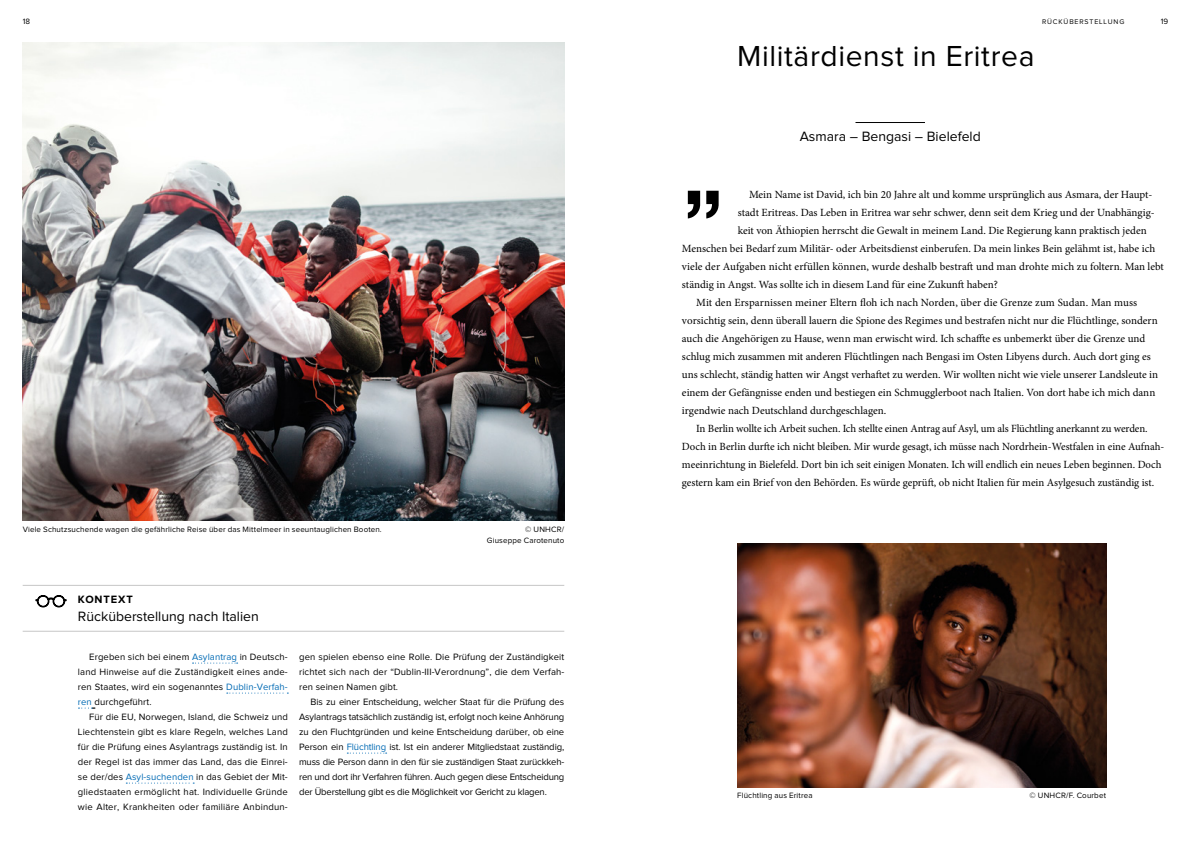
<style>
.page{position:relative;width:1191px;height:842px;background:#fff}
.page>*{position:absolute;margin:0;border:0;box-sizing:border-box;transform-origin:0 0}
.t1{font:30px "Proxima Nova";letter-spacing:.02em;color:#000}
.t2{font:14px "Proxima Nova";color:#000}
.t3{font:11px "Minion Pro";color:#000}
.t4{font:700 11px "Proxima Nova";letter-spacing:.08em;color:#000}
.t5{font:9.5px/15px "Proxima Nova";letter-spacing:.01em;color:#000;text-align:justify}
.t6{font:8px/11px "Proxima Nova";letter-spacing:.015em;color:#000;text-align:right}
.t7{font:7px "Proxima Nova";letter-spacing:.125em;color:#000}
.s1{color:#006ab4}
</style>
<div class="page">
<img style="left:23px;top:42px;width:541px;height:478px">
<svg style="left:193px;top:663px;width:45px;height:1px"></svg>
<svg style="left:227px;top:693px;width:61px;height:1px"></svg>
<svg style="left:126px;top:783px;width:68px;height:1px"></svg>
<svg style="left:347px;top:753px;width:40px;height:1px"></svg>
<img style="left:737px;top:543px;width:369px;height:245px">
<hr style="left:855px;top:122px;width:70px;height:1px;background:#000">
<svg style="left:688px;top:191px;width:30px;height:27px"></svg>
<hr style="left:23px;top:585px;width:541px;height:1px;background:#c6c6c6">
<hr style="left:23px;top:631px;width:541px;height:1px;background:#c6c6c6">
<svg style="left:35px;top:595px;width:32px;height:13px"></svg>
<p class="t7" style="left:1042px;top:18px;width:84px">RÜCKÜBERSTELLUNG</p>
<p class="t6" style="left:23px;top:16px;width:9px">18</p>
<p class="t6" style="left:1160px;top:16px;width:9px">19</p>
<h1 class="t1" style="left:737px;top:42px;width:299px">Militärdienst in Eritrea</h1>
<p class="t2" style="left:799px;top:130px;width:182px">Asmara – Bengasi – Bielefeld</p>
<p class="t6" style="left:23px;top:524px;width:361px">Viele Schutzsuchende wagen die gefährliche Reise über das Mittelmeer in seeuntauglichen Booten.</p>
<p class="t6" style="left:487px;top:524px;width:79px">© UNHCR/<br>Giuseppe Carotenuto</p>
<p class="t4" style="left:78px;top:594px;width:56px">KONTEXT</p>
<p class="t2" style="left:78px;top:610px;width:182px">Rücküberstellung nach Italien</p>
<p class="t5" style="left:78px;top:650px;width:211px;text-indent:11px">Ergeben sich bei einem <span class="s1">Asylantrag</span> in Deutsch&shy;land Hinweise auf die Zuständigkeit eines ande&shy;ren Staates, wird ein sogenanntes <span class="s1">Dublin-Verfah&shy;ren</span> durchgeführt.</p>
<p class="t5" style="left:78px;top:710px;width:211px;text-indent:11px">Für die EU, Norwegen, Island, die Schweiz und Liechtenstein gibt es klare Regeln, welches Land für die Prüfung eines Asylantrags zuständig ist. In der Regel ist das immer das Land, das die Einrei&shy;se der/des <span class="s1">Asyl-suchenden</span> in das Gebiet der Mit&shy;gliedstaaten ermöglicht hat. Individuelle Gründe wie Alter, Krankheiten oder familiäre Anbindun-</p>
<p class="t5" style="left:299px;top:650px;width:267px">gen spielen ebenso eine Rolle. Die Prüfung der Zuständigkeit richtet sich nach der “Dublin-III-Verordnung”, die dem Verfah&shy;ren seinen Namen gibt.</p>
<p class="t5" style="left:299px;top:695px;width:267px;text-indent:11px">Bis zu einer Entscheidung, welcher Staat für die Prüfung des Asylantrags tatsächlich zuständig ist, erfolgt noch keine Anhörung zu den Fluchtgründen und keine Entscheidung darüber, ob eine Person ein <span class="s1">Flüchtling</span> ist. Ist ein anderer Mitgliedstaat zuständig, muss die Person dann in den für sie zuständigen Staat zurückkeh&shy;ren und dort ihr Verfahren führen. Auch gegen diese Entscheidung der Überstellung gibt es die Möglichkeit vor Gericht zu klagen.</p>
<p class="t3" style="left:749px;top:187px;width:405px">Mein Name ist David, ich bin 20 Jahre alt und komme ursprünglich aus Asmara, der Haupt-</p>
<p class="t3" style="left:737px;top:205px;width:418px">stadt Eritreas. Das Leben in Eritrea war sehr schwer, denn seit dem Krieg und der Unabhängig-</p>
<p class="t3" style="left:737px;top:223px;width:410px">keit von Äthiopien herrscht die Gewalt in meinem Land. Die Regierung kann praktisch jeden</p>
<p class="t3" style="left:682px;top:241px;width:475px">Menschen bei Bedarf zum Militär- oder Arbeitsdienst einberufen. Da mein linkes Bein gelähmt ist, habe ich</p>
<p class="t3" style="left:682px;top:259px;width:483px">viele der Aufgaben nicht erfüllen können, wurde deshalb bestraft und man drohte mich zu foltern. Man lebt</p>
<p class="t3" style="left:682px;top:277px;width:317px">ständig in Angst. Was sollte ich in diesem Land für eine Zukunft haben?</p>
<p class="t3" style="left:696px;top:295px;width:442px">Mit den Ersparnissen meiner Eltern floh ich nach Norden, über die Grenze zum Sudan. Man muss</p>
<p class="t3" style="left:682px;top:313px;width:477px">vorsichtig sein, denn überall lauern die Spione des Regimes und bestrafen nicht nur die Flüchtlinge, sondern</p>
<p class="t3" style="left:682px;top:331px;width:465px">auch die Angehörigen zu Hause, wenn man erwischt wird. Ich schaffte es unbemerkt über die Grenze und</p>
<p class="t3" style="left:682px;top:349px;width:470px">schlug mich zusammen mit anderen Flüchtlingen nach Bengasi im Osten Libyens durch. Auch dort ging es</p>
<p class="t3" style="left:682px;top:367px;width:478px">uns schlecht, ständig hatten wir Angst verhaftet zu werden. Wir wollten nicht wie viele unserer Landsleute in</p>
<p class="t3" style="left:682px;top:385px;width:475px">einem der Gefängnisse enden und bestiegen ein Schmugglerboot nach Italien. Von dort habe ich mich dann</p>
<p class="t3" style="left:682px;top:403px;width:206px">irgendwie nach Deutschland durchgeschlagen.</p>
<p class="t3" style="left:696px;top:421px;width:453px">In Berlin wollte ich Arbeit suchen. Ich stellte einen Antrag auf Asyl, um als Flüchtling anerkannt zu werden.</p>
<p class="t3" style="left:682px;top:439px;width:484px">Doch in Berlin durfte ich nicht bleiben. Mir wurde gesagt, ich müsse nach Nordrhein-Westfalen in eine Aufnah-</p>
<p class="t3" style="left:682px;top:457px;width:481px">meeinrichtung in Bielefeld. Dort bin ich seit einigen Monaten. Ich will endlich ein neues Leben beginnen. Doch</p>
<p class="t3" style="left:682px;top:475px;width:474px">gestern kam ein Brief von den Behörden. Es würde geprüft, ob nicht Italien für mein Asylgesuch zuständig ist.</p>
<p class="t6" style="left:737px;top:791px;width:77px">Flüchtling aus Eritrea</p>
<p class="t6" style="left:1029px;top:791px;width:78px">© UNHCR/F. Courbet</p>
</div>
